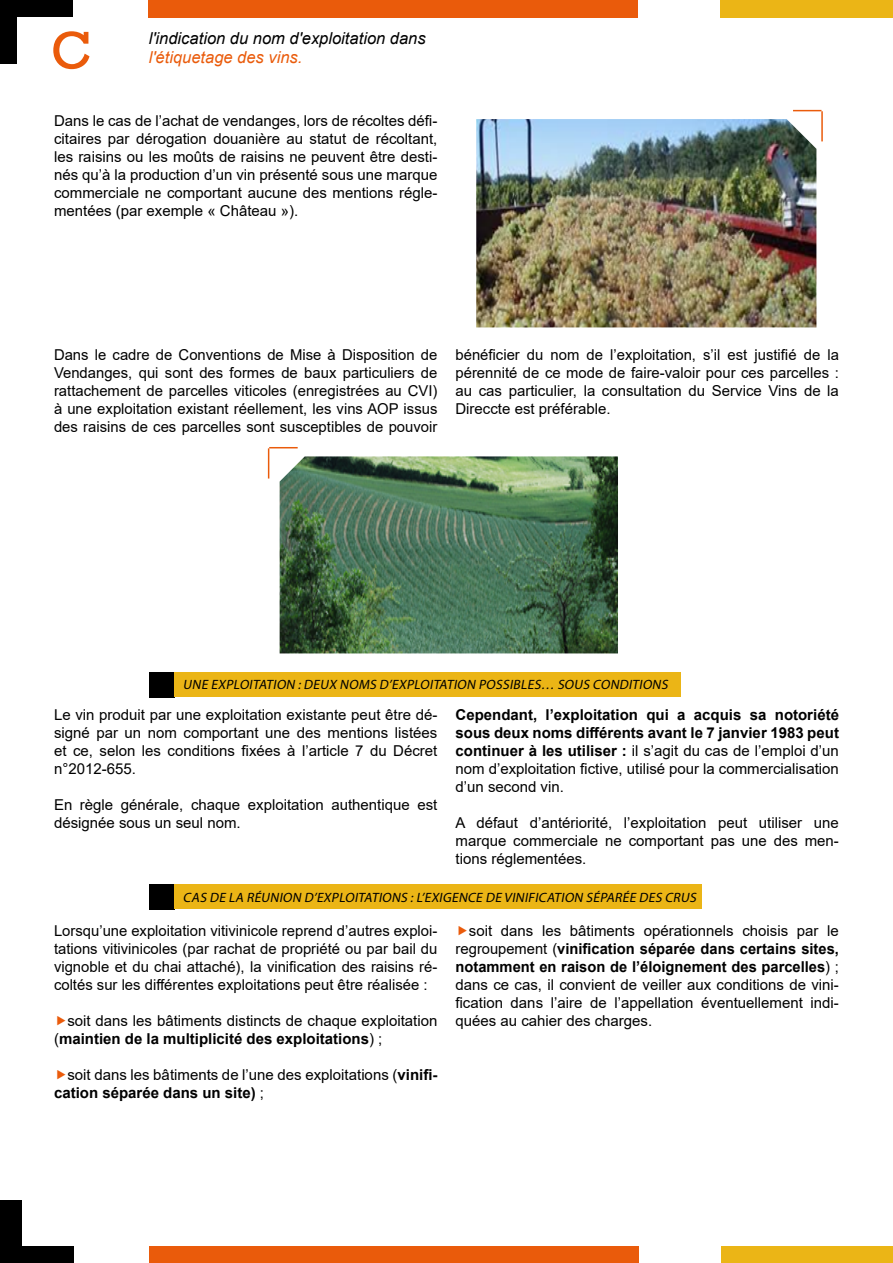
<style>
.page{position:relative;width:893px;height:1263px;background:#fff}
.page>*{position:absolute;margin:0;border:0;box-sizing:border-box;transform-origin:0 0}
.t1{font:54px "Rockwell";color:#ea5b0b}
.t2{font:italic 16.5px "Arial";color:#000}
.t3{font:italic 16.5px "Arial";color:#ea5b0b}
.t4{font:15px/18px "Arial";color:#000;text-align:justify}
.t5{font:700 15px/18px "Arial";color:#000;text-align:justify}
.t6{font:italic 13.5px "Myriad Pro";color:#000}
.s1{font-weight:400}
.s2{font-weight:700}
</style>
<div class="page">
<div style="left:0;top:1200px;width:73px;height:63px;background:#000"></div>
<div style="left:150px;top:1247px;width:489px;height:16px;background:#ea5b0b"></div>
<div style="left:22px;top:1182px;width:111px;height:64px;background:#fff"></div>
<div style="left:722px;top:1247px;width:171px;height:16px;background:#ebb516"></div>
<div style="left:149px;top:0;width:489px;height:17px;background:#ea5b0b"></div>
<div style="left:721px;top:0;width:172px;height:17px;background:#ebb516"></div>
<div style="left:0;top:0;width:72px;height:64px;background:#000"></div>
<div style="left:17px;top:17px;width:111px;height:64px;background:#fff"></div>
<svg style="left:793px;top:110px;width:28px;height:1px"></svg>
<hr style="left:821px;top:111px;width:2px;height:30px;background:#ea5b0b">
<img style="left:476px;top:119px;width:340px;height:208px">
<svg style="left:269px;top:447px;width:29px;height:1px"></svg>
<hr style="left:268px;top:448px;width:1px;height:30px;background:#ea5b0b">
<img style="left:280px;top:456px;width:338px;height:197px">
<div style="left:149px;top:672px;width:25px;height:25px;background:#000"></div>
<div style="left:174px;top:672px;width:506px;height:25px;background:#ebb516"></div>
<div style="left:149px;top:884px;width:25px;height:26px;background:#000"></div>
<div style="left:174px;top:884px;width:528px;height:25px;background:#ebb516"></div>
<h1 class="t1" style="left:51px;top:19px;width:43px">C</h1>
<p class="t2" style="left:149px;top:27px;width:278px">l'indication du nom d'exploitation dans</p>
<p class="t3" style="left:149px;top:47px;width:155px">l'étiquetage des vins.</p>
<p class="t4" style="left:54px;top:112px;width:385px">Dans le cas de l’achat de vendanges, lors de récoltes défi&shy;citaires par dérogation douanière au statut de récoltant, les raisins ou les moûts de raisins ne peuvent être desti&shy;nés qu’à la production d’un vin présenté sous une marque commerciale ne comportant aucune des mentions régle&shy;mentées (par exemple « Château »).</p>
<p class="t4" style="left:54px;top:346px;width:385px">Dans le cadre de Conventions de Mise à Disposition de Vendanges, qui sont des formes de baux particuliers de rattachement de parcelles viticoles (enregistrées au CVI) à une exploitation existant réellement, les vins AOP issus des raisins de ces parcelles sont susceptibles de pouvoir</p>
<p class="t4" style="left:455px;top:346px;width:385px">bénéficier du nom de l’exploitation, s’il est justifié de la pérennité de ce mode de faire-valoir pour ces parcelles : au cas particulier, la consultation du Service Vins de la Direccte est préférable.</p>
<p class="t6" style="left:183px;top:676px;width:489px">UNE EXPLOITATION :DEUX NOMS D’EXPLOITATION POSSIBLES… SOUS CONDITIONS</p>
<p class="t4" style="left:54px;top:706px;width:385px">Le vin produit par une exploitation existante peut être dé&shy;signé par un nom comportant une des mentions listées et ce, selon les conditions fixées à l’article 7 du Décret n°2012-655.</p>
<p class="t4" style="left:54px;top:796px;width:385px">En règle générale, chaque exploitation authentique est désignée sous un seul nom.</p>
<p class="t5" style="left:455px;top:706px;width:385px">Cependant, l’exploitation qui a acquis sa notoriété sous deux noms différents avant le 7 janvier 1983 peut continuer à les utiliser : <span class="s1">il s’agit du cas de l’emploi d’un nom d’exploitation fictive, utilisé pour la commercialisation d’un second vin.</span></p>
<p class="t4" style="left:455px;top:814px;width:385px">A défaut d’antériorité, l’exploitation peut utiliser une marque commerciale ne comportant pas une des men&shy;tions réglementées.</p>
<p class="t6" style="left:183px;top:889px;width:517px">CAS DE LA RÉUNION D’EXPLOITATIONS :L’EXIGENCE DE VINIFICATION SÉPARÉE DES CRUS</p>
<p class="t4" style="left:54px;top:922px;width:385px">Lorsqu’une exploitation vitivinicole reprend d’autres exploi&shy;tations vitivinicoles (par rachat de propriété ou par bail du vignoble et du chai attaché), la vinification des raisins ré&shy;coltés sur les différentes exploitations peut être réalisée :</p>
<p class="t4" style="left:54px;top:1012px;width:385px;text-indent:13px">soit dans les bâtiments distincts de chaque exploitation (<span class="s2">maintien de la multiplicité des exploitations</span>) ;</p>
<p class="t4" style="left:54px;top:1066px;width:385px;text-indent:13px">soit dans les bâtiments de l’une des exploitations (<span class="s2">vinifi&shy;cation séparée dans un site)</span> ;</p>
<p class="t4" style="left:455px;top:922px;width:385px;text-indent:13px">soit dans les bâtiments opérationnels choisis par le regroupement (<span class="s2">vinification séparée dans certains sites, notamment en raison de l’éloignement des parcelles</span>) ; dans ce cas, il convient de veiller aux conditions de vini&shy;fication dans l’aire de l’appellation éventuellement indi&shy;quées au cahier des charges.</p>
</div>
